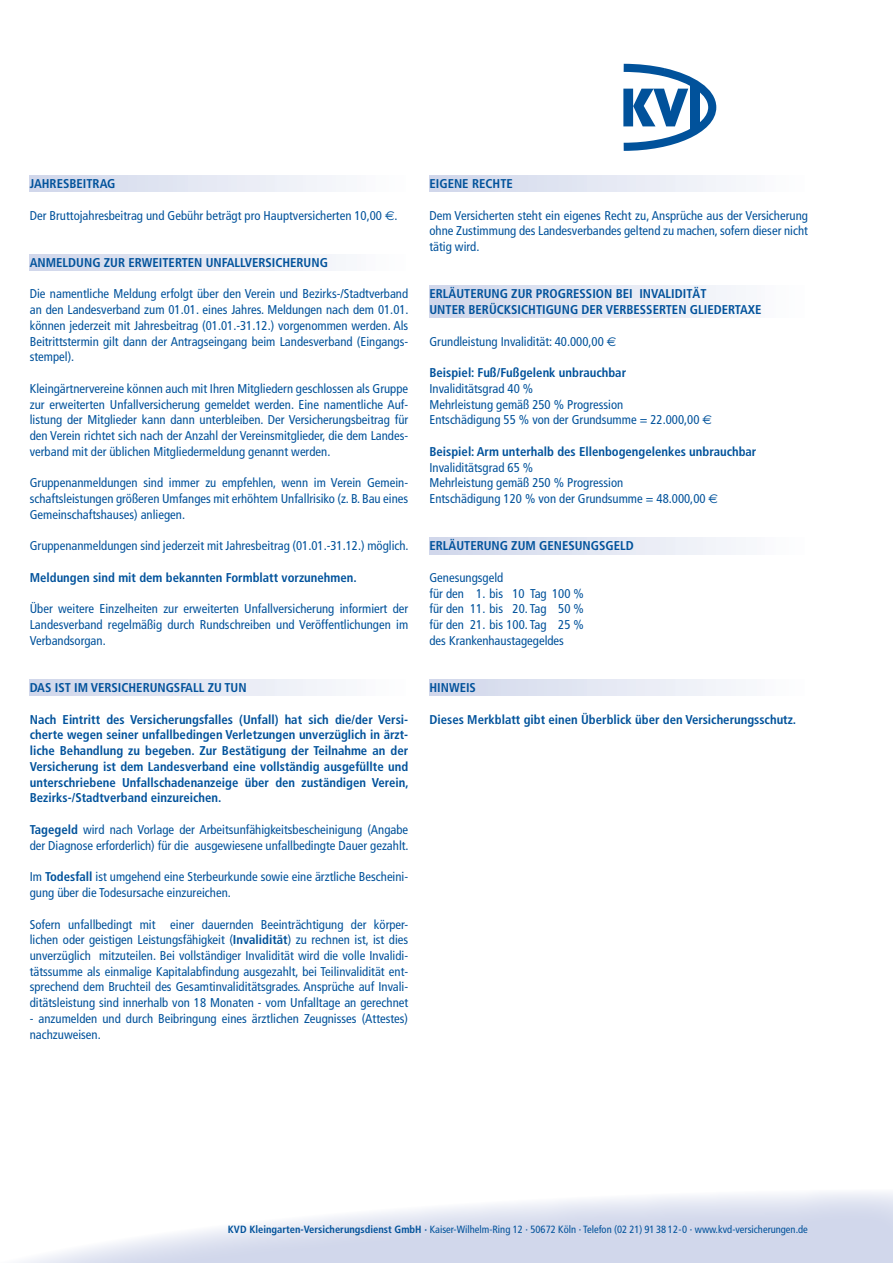
<style>
.page{position:relative;width:893px;height:1263px;background:#fff}
.page>*{position:absolute;margin:0;border:0;box-sizing:border-box;transform-origin:0 0}
.t1{font:condensed 12.75px/15.8px "Frutiger";color:#01529b;text-align:justify}
.t2{font:700 condensed 12.75px/15.8px "Frutiger";color:#01529b;text-align:justify}
.t3{font:condensed 10.5px "Frutiger";color:#01529b}
.s1{font-family:"Euro Sans";font-stretch:normal}
.s2{font-weight:700}
</style>
<div class="page">
<svg style="left:21px;top:1192px;width:872px;height:71px"></svg>
<svg style="left:623px;top:63px;width:94px;height:88px"></svg>
<div style="left:690px;top:84px;width:9px;height:47px;background:#01529b"></div>
<div style="left:429px;top:679px;width:379px;height:16px;background:linear-gradient(to right,#d0d6ea,#fefefe)"></div>
<div style="left:429px;top:175px;width:379px;height:16px;background:linear-gradient(to right,#d0d6ea,#fefefe)"></div>
<div style="left:30px;top:679px;width:378px;height:16px;background:linear-gradient(to right,#d0d6ea,#fdfefe)"></div>
<div style="left:30px;top:254px;width:378px;height:16px;background:linear-gradient(to right,#d0d6ea,#fdfefe)"></div>
<div style="left:429px;top:538px;width:379px;height:16px;background:linear-gradient(to right,#d0d6ea,#fefefe)"></div>
<div style="left:30px;top:175px;width:378px;height:16px;background:linear-gradient(to right,#d0d6ea,#fdfefe)"></div>
<div style="left:429px;top:286px;width:379px;height:31px;background:linear-gradient(to right,#d0d6ea,#fefefe)"></div>
<p class="t2" style="left:30px;top:176px;width:87px">JAHRESBEITRAG</p>
<p class="t1" style="left:30px;top:207px;width:369px">Der Bruttojahresbeitrag und Gebühr beträgt pro Hauptversicherten 10,00 <span class="s1">E</span>.</p>
<p class="t2" style="left:30px;top:255px;width:300px">ANMELDUNG ZUR ERWEITERTEN UNFALLVERSICHERUNG</p>
<p class="t1" style="left:30px;top:286px;width:380px">Die namentliche Meldung erfolgt über den Verein und Bezirks-/Stadtverband an den Landesverband zum 01.01. eines Jahres. Meldungen nach dem 01.01. können jederzeit mit Jahresbeitrag (01.01.-31.12.) vorgenommen werden. Als Beitrittstermin gilt dann der Antragseingang beim Landesverband (Eingangs&shy;stempel).</p>
<p class="t1" style="left:30px;top:381px;width:380px">Kleingärtnervereine können auch mit Ihren Mitgliedern geschlossen als Gruppe zur erweiterten Unfallversicherung gemeldet werden. Eine namentliche Auf&shy;listung der Mitglieder kann dann unterbleiben. Der Versicherungsbeitrag für den Verein richtet sich nach der Anzahl der Vereinsmitglieder, die dem Landes&shy;verband mit der üblichen Mitgliedermeldung genannt werden.</p>
<p class="t1" style="left:30px;top:475px;width:380px">Gruppenanmeldungen sind immer zu empfehlen, wenn im Verein Gemein&shy;schaftsleistungen größeren Umfanges mit erhöhtem Unfallrisiko (z. B. Bau eines Gemeinschaftshauses) anliegen.</p>
<p class="t1" style="left:30px;top:538px;width:380px">Gruppenanmeldungen sind jederzeit mit Jahresbeitrag (01.01.-31.12.) möglich.</p>
<p class="t2" style="left:30px;top:570px;width:328px">Meldungen sind mit dem bekannten Formblatt vorzunehmen.</p>
<p class="t1" style="left:30px;top:601px;width:380px">Über weitere Einzelheiten zur erweiterten Unfallversicherung informiert der Landesverband regelmäßig durch Rundschreiben und Veröffentlichungen im Verbandsorgan.</p>
<p class="t2" style="left:30px;top:680px;width:218px">DAS IST IM VERSICHERUNGSFALL ZU TUN</p>
<p class="t2" style="left:30px;top:711px;width:380px">Nach Eintritt des Versicherungsfalles (Unfall) hat sich die/der Versi&shy;cherte wegen seiner unfallbedingen Verletzungen unverzüglich in ärzt&shy;liche Behandlung zu begeben. Zur Bestätigung der Teilnahme an der Versicherung ist dem Landesverband eine vollständig ausgefüllte und unterschriebene Unfallschadenanzeige über den zuständigen Verein, Bezirks-/Stadtverband einzureichen.</p>
<p class="t1" style="left:30px;top:822px;width:380px"><span class="s2">Tagegeld</span> wird nach Vorlage der Arbeitsunfähigkeitsbescheinigung (Angabe der Diagnose erforderlich) für die ausgewiesene unfallbedingte Dauer gezahlt.</p>
<p class="t1" style="left:30px;top:869px;width:380px">Im <span class="s2">Todesfall</span> ist umgehend eine Sterbeurkunde sowie eine ärztliche Bescheini&shy;gung über die Todesursache einzureichen.</p>
<p class="t1" style="left:30px;top:916px;width:380px">Sofern unfallbedingt mit einer dauernden Beeinträchtigung der körper&shy;lichen oder geistigen Leistungsfähigkeit (<span class="s2">Invalidität</span>) zu rechnen ist, ist dies unverzüglich mitzuteilen. Bei vollständiger Invalidität wird die volle Invalidi&shy;tätssumme als einmalige Kapitalabfindung ausgezahlt, bei Teilinvalidität ent&shy;sprechend dem Bruchteil des Gesamtinvaliditätsgrades. Ansprüche auf Invali&shy;ditätsleistung sind innerhalb von 18 Monaten - vom Unfalltage an gerechnet</p>
<p class="t1" style="left:30px;top:1011px;width:380px">- anzumelden und durch Beibringung eines ärztlichen Zeugnisses (Attestes) nachzuweisen.</p>
<p class="t2" style="left:429px;top:176px;width:85px">EIGENE RECHTE</p>
<p class="t1" style="left:429px;top:207px;width:380px">Dem Versicherten steht ein eigenes Recht zu, Ansprüche aus der Versicherung ohne Zustimmung des Landesverbandes geltend zu machen, sofern dieser nicht tätig wird.</p>
<p class="t2" style="left:429px;top:286px;width:334px">ERLÄUTERUNG ZUR PROGRESSION BEI INVALIDITÄT<br>UNTER BERÜCKSICHTIGUNG DER VERBESSERTEN GLIEDERTAXE</p>
<p class="t1" style="left:429px;top:333px;width:188px">Grundleistung Invalidität: 40.000,00 <span class="s1">E</span></p>
<p class="t2" style="left:429px;top:365px;width:198px">Beispiel: Fuß/Fußgelenk unbrauchbar</p>
<p class="t1" style="left:429px;top:381px;width:284px;text-align:left">Invaliditätsgrad 40 %<br>Mehrleistung gemäß 250 % Progression<br>Entschädigung 55 % von der Grundsumme = 22.000,00 <span class="s1">E</span></p>
<p class="t2" style="left:429px;top:444px;width:328px">Beispiel: Arm unterhalb des Ellenbogengelenkes unbrauchbar</p>
<p class="t1" style="left:429px;top:459px;width:290px;text-align:left">Invaliditätsgrad 65 %<br>Mehrleistung gemäß 250 % Progression<br>Entschädigung 120 % von der Grundsumme = 48.000,00 <span class="s1">E</span></p>
<p class="t2" style="left:429px;top:538px;width:206px">ERLÄUTERUNG ZUM GENESUNGSGELD</p>
<p class="t1" style="left:429px;top:570px;width:156px;text-align:left">Genesungsgeld<br>für den 1. bis 10 Tag 100 % für den 11. bis 20. Tag 50 % für den 21. bis 100. Tag 25 % des Krankenhaustagegeldes</p>
<p class="t2" style="left:429px;top:680px;width:48px">HINWEIS</p>
<p class="t2" style="left:429px;top:711px;width:368px">Dieses Merkblatt gibt einen Überblick über den Versicherungsschutz.</p>
<p class="t3" style="left:228px;top:1223px;width:581px"><span class="s2">KVD Kleingarten-Versicherungsdienst GmbH ·</span> Kaiser-Wilhelm-Ring 12 · 50672 Köln · Telefon (02 21) 91 38 12-0 · www.kvd-versicherungen.de</p>
</div>
